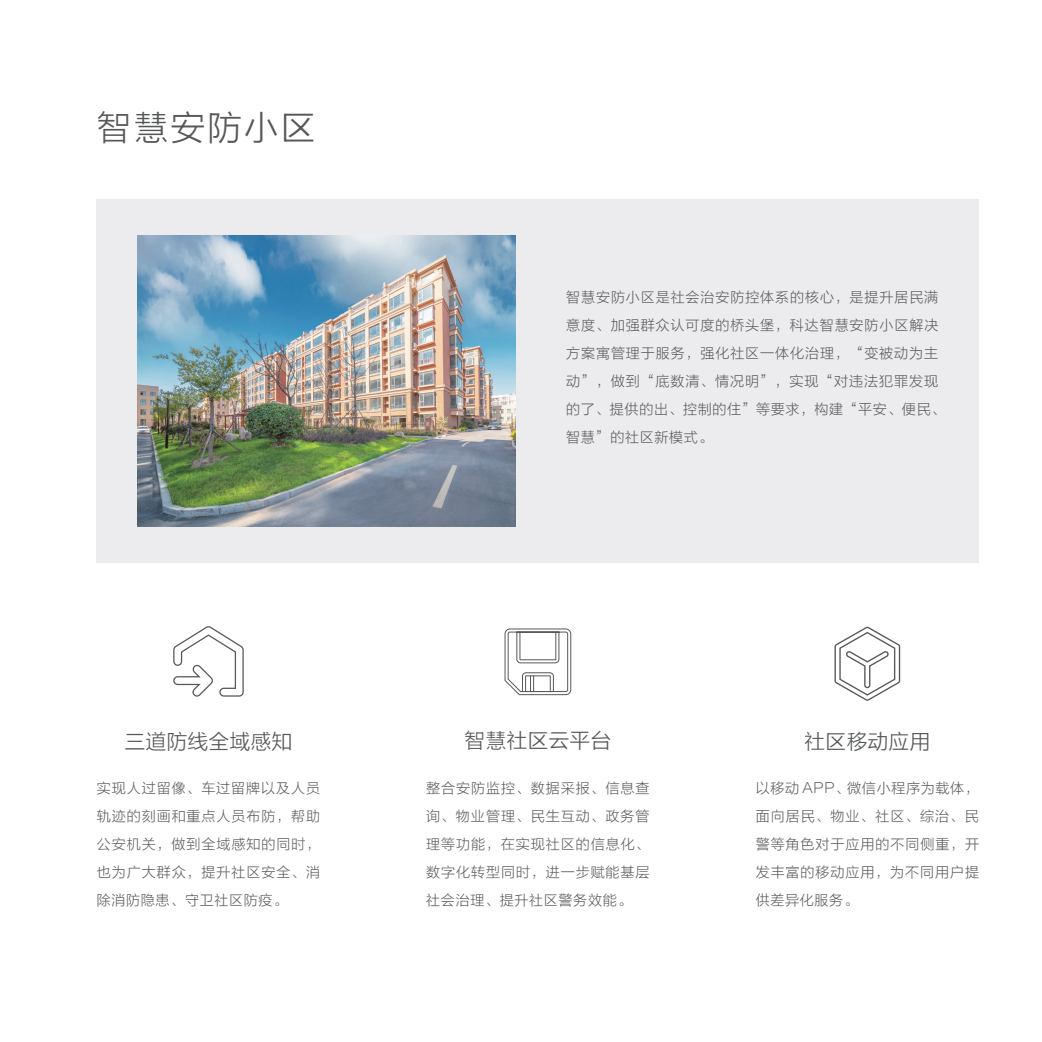
<style>
.page{position:relative;width:1042px;height:1042px;background:#fff}
.page>*{position:absolute;margin:0;border:0;box-sizing:border-box;transform-origin:0 0}
.t1{font:35px "FZLTXHK";letter-spacing:.05em;color:#57585a}
.t2{font:21px "FZLTXHK";color:#57585a}
.t3{font:14px/28px "FZLTXHJW GB1 0";letter-spacing:.065em;color:#57585a;text-align:justify}
</style>
<div class="page">
<div style="left:97px;top:200px;width:882px;height:363px;background:#ececee"></div>
<svg style="left:173px;top:626px;width:71px;height:71px"></svg>
<svg style="left:504px;top:628px;width:67px;height:67px"></svg>
<svg style="left:834px;top:626px;width:67px;height:75px"></svg>
<img style="left:138px;top:236px;width:377px;height:291px">
<h1 class="t1" style="left:97px;top:109px;width:220px">智慧安防小区</h1>
<p class="t3" style="left:566px;top:283px;width:381px;text-align:left">智慧安防小区是社会治安防控体系的核心，是提升居民满意度、加强群众认可度的桥头堡，科达智慧安防小区解决方案寓管理于服务，强化社区一体化治理，“变被动为主动”，做到“底数清、情况明”，实现“对违法犯罪发现的了、提供的出、控制的住”等要求，构建“平安、便民、智慧”的社区新模式。</p>
<h2 class="t2" style="left:124px;top:730px;width:169px">三道防线全域感知</h2>
<p class="t3" style="left:97px;top:774px;width:225px">实现人过留像、车过留牌以及人员轨迹的刻画和重点人员布防，帮助公安机关，做到全域感知的同时，也为广大群众，提升社区安全、消除消防隐患、守卫社区防疫。</p>
<h2 class="t2" style="left:464px;top:729px;width:148px">智慧社区云平台</h2>
<p class="t3" style="left:426px;top:774px;width:225px">整合安防监控、数据采报、信息查询、物业管理、民生互动、政务管理等功能，在实现社区的信息化、数字化转型同时，进一步赋能基层社会治理、提升社区警务效能。</p>
<h2 class="t2" style="left:804px;top:730px;width:127px">社区移动应用</h2>
<p class="t3" style="left:756px;top:774px;width:225px">以移动 APP、微信小程序为载体，面向居民、物业、社区、综治、民警等角色对于应用的不同侧重，开发丰富的移动应用，为不同用户提供差异化服务。</p>
</div>
